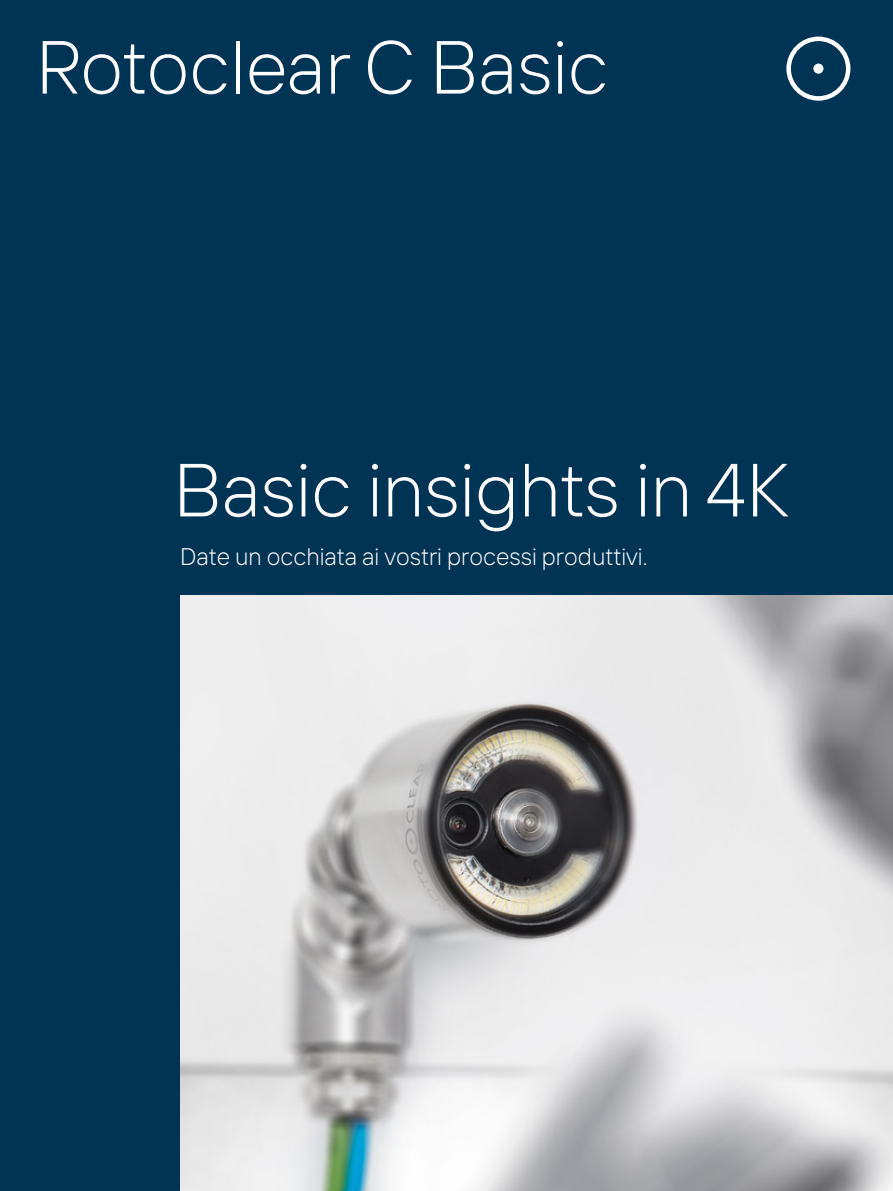
<style>
.page{position:relative;width:893px;height:1191px;background:#003455}
.page>*{position:absolute;margin:0;border:0;box-sizing:border-box;transform-origin:0 0}
.t1{font:300 75px "TT Interphases Pro";color:#fff}
.t2{font:300 24px "TT Interfaces";color:#fff}
.t3{font:15px "TT Interphases Pro";letter-spacing:.1em;color:#fff}
</style>
<div class="page">
<svg style="left:786px;top:37px;width:64px;height:64px"></svg>
<div style="left:813px;top:64px;width:10px;height:10px;background:#fff;border-radius:50%"></div>
<img style="left:180px;top:595px;width:713px;height:596px">
<h1 class="t1" style="left:36px;top:20px;width:574px">Rotoclear C Basic</h1>
<p class="t3" style="left:85px;top:48px;width:99px">ROTOCLEAR</p>
<h1 class="t1" style="left:173px;top:442px;width:617px">Basic insights in 4K</h1>
<p class="t2" style="left:180px;top:541px;width:469px">Date un occhiata ai vostri processi produttivi.</p>
</div>
